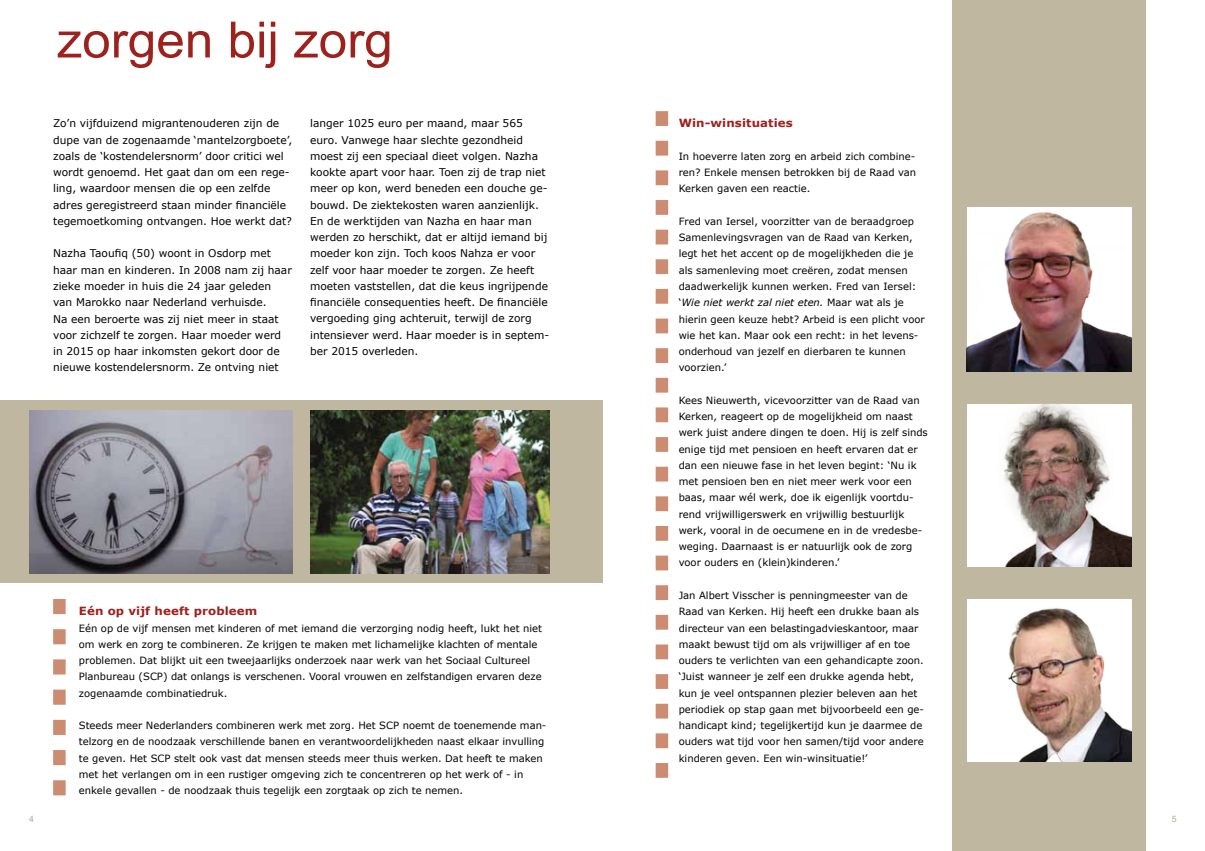
<style>
.page{position:relative;width:1205px;height:851px;background:#fff}
.page>*{position:absolute;margin:0;border:0;box-sizing:border-box;transform-origin:0 0}
.t1{font:50px "Arial Narrow";color:#9d211c;scale:1.25 1}
.t2{font:700 11.25px "Verdana";letter-spacing:.01em;color:#9d211c;scale:1.05 1}
.t3{font:10.62px/16.2px "Verdana";color:#000}
.t4{font:10px/16.2px "Verdana";color:#000}
.t5{font:8.75px "Arial";color:#a5ad97}
.s1{font-style:italic}
</style>
<div class="page">
<svg style="left:656px;top:111px;width:12px;height:666px"></svg>
<svg style="left:53px;top:599px;width:13px;height:196px"></svg>
<div style="left:952px;top:0;width:194px;height:850px;background:#bfb79f"></div>
<div style="left:0;top:400px;width:602px;height:182px;background:#bfb79f"></div>
<img style="left:967px;top:207px;width:164px;height:164px">
<img style="left:967px;top:403px;width:164px;height:163px">
<div style="left:967px;top:598px;width:164px;height:163px;background:#fff"></div>
<img style="left:1008px;top:608px;width:123px;height:153px">
<img style="left:29px;top:410px;width:263px;height:163px">
<img style="left:310px;top:410px;width:239px;height:163px">
<h1 class="t1" style="left:57px;top:3px;width:270px">zorgen bij zorg</h1>
<p class="t3" style="left:53px;top:115px;width:241px">Zo’n vijfduizend migrantenouderen zijn de dupe van de zogenaamde ‘mantelzorgboete’, zoals de ‘kostendelersnorm’ door critici wel wordt genoemd. Het gaat dan om een rege&shy;ling, waardoor mensen die op een zelfde adres geregistreerd staan minder financiële tegemoetkoming ontvangen. Hoe werkt dat?</p>
<p class="t3" style="left:53px;top:245px;width:240px">Nazha Taoufiq (50) woont in Osdorp met haar man en kinderen. In 2008 nam zij haar zieke moeder in huis die 24 jaar geleden van Marokko naar Nederland verhuisde.<br>Na een beroerte was zij niet meer in staat voor zichzelf te zorgen. Haar moeder werd in 2015 op haar inkomsten gekort door de nieuwe kostendelersnorm. Ze ontving niet</p>
<p class="t3" style="left:310px;top:115px;width:241px">langer 1025 euro per maand, maar 565 euro. Vanwege haar slechte gezondheid moest zij een speciaal dieet volgen. Nazha kookte apart voor haar. Toen zij de trap niet meer op kon, werd beneden een douche ge&shy;bouwd. De ziektekosten waren aanzienlijk.<br>En de werktijden van Nazha en haar man werden zo herschikt, dat er altijd iemand bij moeder kon zijn. Toch koos Nahza er voor zelf voor haar moeder te zorgen. Ze heeft moeten vaststellen, dat die keus ingrijpende financiële consequenties heeft. De financiële vergoeding ging achteruit, terwijl de zorg intensiever werd. Haar moeder is in septem&shy;ber 2015 overleden.</p>
<p class="t5" style="left:29px;top:812px;width:6px">4</p>
<p class="t2" style="left:79px;top:603px;width:171px">Eén op vijf heeft probleem</p>
<p class="t4" style="left:79px;top:619px;width:465px">Eén op de vijf mensen met kinderen of met iemand die verzorging nodig heeft, lukt het niet om werk en zorg te combineren. Ze krijgen te maken met lichamelijke klachten of mentale problemen. Dat blijkt uit een tweejaarlijks onderzoek naar werk van het Sociaal Cultureel Planbureau (SCP) dat onlangs is verschenen. Vooral vrouwen en zelfstandigen ervaren deze zogenaamde combinatiedruk.</p>
<p class="t4" style="left:79px;top:717px;width:469px">Steeds meer Nederlanders combineren werk met zorg. Het SCP noemt de toenemende man&shy;telzorg en de noodzaak verschillende banen en verantwoordelijkheden naast elkaar invulling te geven. Het SCP stelt ook vast dat mensen steeds meer thuis werken. Dat heeft te maken met het verlangen om in een rustiger omgeving zich te concentreren op het werk of - in enkele gevallen - de noodzaak thuis tegelijk een zorgtaak op zich te nemen.</p>
<p class="t2" style="left:679px;top:115px;width:110px">Win-winsituaties</p>
<p class="t4" style="left:679px;top:148px;width:239px;text-align:justify">In hoeverre laten zorg en arbeid zich combine&shy;ren? Enkele mensen betrokken bij de Raad van Kerken gaven een reactie.</p>
<p class="t4" style="left:679px;top:213px;width:248px">Fred van Iersel, voorzitter van de beraadgroep Samenlevingsvragen van de Raad van Kerken, legt het het accent op de mogelijkheden die je als samenleving moet creëren, zodat mensen daadwerkelijk kunnen werken. Fred van Iersel: ‘<span class="s1">Wie niet werkt zal niet eten.</span> Maar wat als je hierin geen keuze hebt? Arbeid is een plicht voor wie het kan. Maar ook een recht: in het levens&shy;onderhoud van jezelf en dierbaren te kunnen voorzien.’</p>
<p class="t4" style="left:679px;top:392px;width:251px">Kees Nieuwerth, vicevoorzitter van de Raad van Kerken, reageert op de mogelijkheid om naast werk juist andere dingen te doen. Hij is zelf sinds enige tijd met pensioen en heeft ervaren dat er dan een nieuwe fase in het leven begint: ‘Nu ik met pensioen ben en niet meer werk voor een baas, maar wél werk, doe ik eigenlijk voortdu&shy;rend vrijwilligerswerk en vrijwillig bestuurlijk werk, vooral in de oecumene en in de vredesbe&shy;weging. Daarnaast is er natuurlijk ook de zorg voor ouders en (klein)kinderen.’</p>
<p class="t4" style="left:679px;top:587px;width:247px">Jan Albert Visscher is penningmeester van de Raad van Kerken. Hij heeft een drukke baan als directeur van een belastingadvieskantoor, maar maakt bewust tijd om als vrijwilliger af en toe ouders te verlichten van een gehandicapte zoon. ‘Juist wanneer je zelf een drukke agenda hebt, kun je veel ontspannen plezier beleven aan het periodiek op stap gaan met bijvoorbeeld een ge&shy;handicapt kind; tegelijkertijd kun je daarmee de ouders wat tijd voor hen samen/tijd voor andere kinderen geven. Een win-winsituatie!’</p>
<p class="t5" style="left:1172px;top:812px;width:6px">5</p>
</div>
